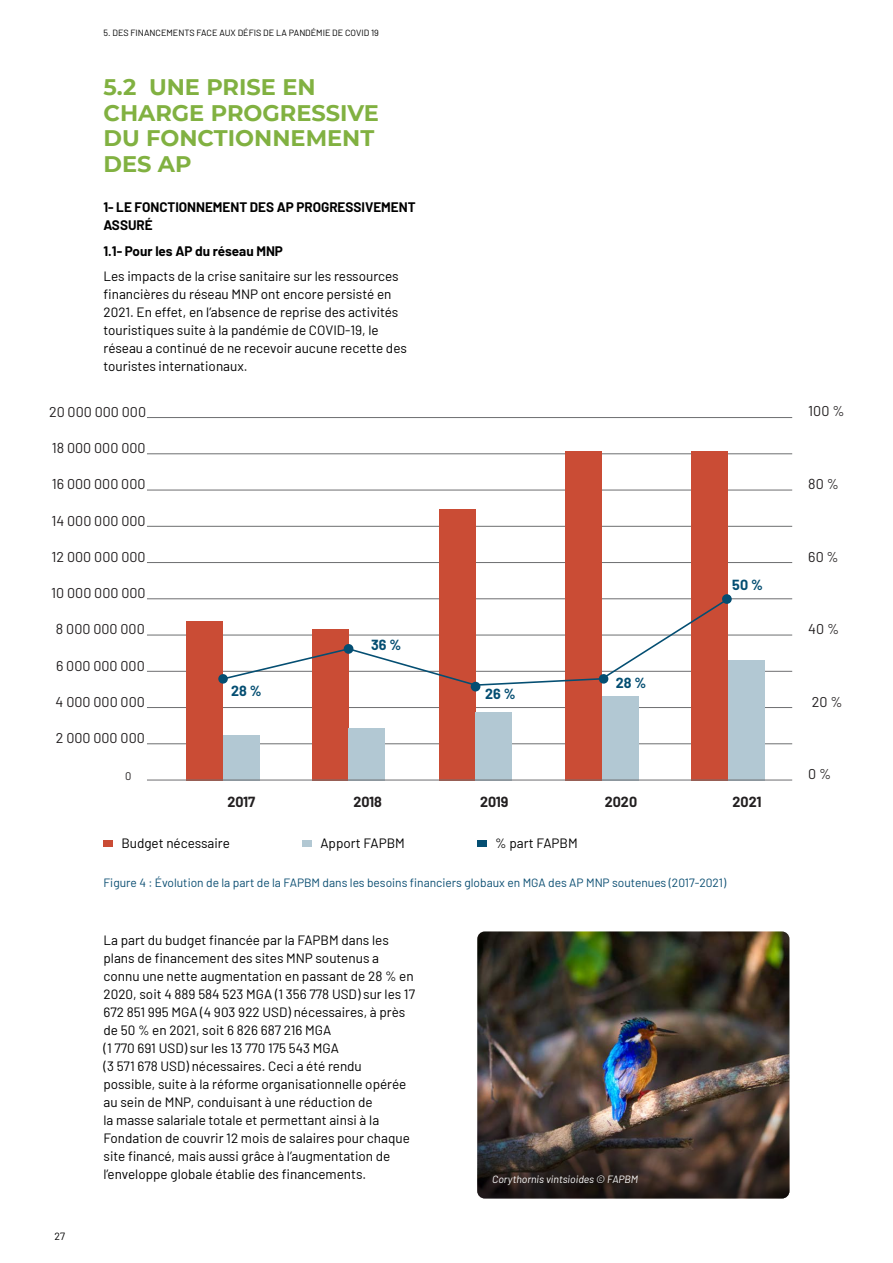
<style>
.page{position:relative;width:893px;height:1263px;background:#fff}
.page>*{position:absolute;margin:0;border:0;box-sizing:border-box;transform-origin:0 0}
.Titre{font:700 22.5px/25.5px "Montserrat";color:#81b141}
.t1{font:14.25px "Barlow";color:#221f20}
.t2{font:700 14.25px "Barlow";color:#221f20}
.t3{font:700 14.25px "Barlow";color:#044e72}
.Txt{font:13.5px/18px "Barlow";color:#000}
.Numérotation{font:700 13.5px/18px "Barlow";color:#000}
.Txt-2{font:700 13.5px "Barlow";color:#000}
.Tableaux{font:12px "Barlow";color:#0b4e72}
.t4{font:11.1px "Barlow";color:#221f20}
.Légende{font:italic 10.5px "Barlow";color:#fff}
.Chapitre{font:10.5px "Barlow";color:#000}
.Rap{font:9px "Barlow";color:#000}
</style>
<div class="page">
<img style="left:477px;top:931px;width:312px;height:183px">
<svg style="left:477px;top:1114px;width:312px;height:84px;background:#423630"></svg>
<hr style="left:147px;top:743px;width:645px;height:1px;background:#6d6e70">
<hr style="left:147px;top:707px;width:645px;height:1px;background:#6d6e70">
<hr style="left:147px;top:671px;width:645px;height:1px;background:#6d6e70">
<hr style="left:147px;top:635px;width:645px;height:1px;background:#6d6e70">
<hr style="left:147px;top:598px;width:645px;height:1px;background:#6d6e70">
<hr style="left:147px;top:562px;width:645px;height:1px;background:#6d6e70">
<hr style="left:147px;top:526px;width:645px;height:1px;background:#6d6e70">
<hr style="left:147px;top:490px;width:645px;height:1px;background:#6d6e70">
<hr style="left:147px;top:453px;width:645px;height:1px;background:#6d6e70">
<hr style="left:147px;top:417px;width:645px;height:1px;background:#6d6e70">
<div style="left:187px;top:621px;width:36px;height:160px;background:#ca4c35"></div>
<div style="left:223px;top:735px;width:36px;height:46px;background:#b2c8d3"></div>
<div style="left:312px;top:629px;width:37px;height:152px;background:#ca4c35"></div>
<div style="left:349px;top:728px;width:36px;height:53px;background:#b2c8d3"></div>
<div style="left:439px;top:509px;width:37px;height:272px;background:#ca4c35"></div>
<div style="left:476px;top:712px;width:36px;height:69px;background:#b2c8d3"></div>
<div style="left:566px;top:451px;width:36px;height:330px;background:#ca4c35"></div>
<div style="left:602px;top:697px;width:36px;height:84px;background:#b2c8d3"></div>
<div style="left:692px;top:451px;width:36px;height:330px;background:#ca4c35"></div>
<div style="left:728px;top:661px;width:36px;height:120px;background:#b2c8d3"></div>
<hr style="left:147px;top:780px;width:645px;height:1px;background:#6d6e70">
<svg style="left:221px;top:597px;width:509px;height:90px"></svg>
<svg style="left:218px;top:674px;width:10px;height:10px"></svg>
<svg style="left:344px;top:644px;width:9px;height:10px"></svg>
<svg style="left:471px;top:682px;width:9px;height:9px"></svg>
<svg style="left:599px;top:674px;width:9px;height:10px"></svg>
<div style="left:722px;top:594px;width:10px;height:10px;background:#044e72;border-radius:50%"></div>
<div style="left:104px;top:841px;width:8px;height:6px;background:#ca4c35"></div>
<div style="left:302px;top:841px;width:9px;height:6px;background:#b2c8d3"></div>
<div style="left:477px;top:841px;width:9px;height:6px;background:#044e72"></div>
<p class="Rap" style="left:104px;top:27px;width:277px">5. DES FINANCEMENTS FACE AUX DÉFIS DE LA PANDÉMIE DE COVID 19</p>
<p class="Titre" style="left:104px;top:73px;width:277px">5.2 UNE PRISE EN<br>CHARGE PROGRESSIVE<br>DU FONCTIONNEMENT<br>DES AP</p>
<p class="Numérotation" style="left:104px;top:197px;width:314px">1- LE FONCTIONNEMENT DES AP PROGRESSIVEMENT<br>ASSURÉ</p>
<p class="Txt-2" style="left:104px;top:241px;width:181px">1.1- Pour les AP du réseau MNP</p>
<p class="Txt" style="left:104px;top:266px;width:305px">Les impacts de la crise sanitaire sur les ressources financières du réseau MNP ont encore persisté en 2021. En effet, en l’absence de reprise des activités touristiques suite à la pandémie de COVID-19, le réseau a continué de ne recevoir aucune recette des touristes internationaux.</p>
<p class="t1" style="left:49px;top:401px;width:99px">20 000 000 000</p>
<p class="t1" style="left:52px;top:437px;width:95px">18 000 000 000</p>
<p class="t1" style="left:52px;top:474px;width:95px">16 000 000 000</p>
<p class="t1" style="left:51px;top:510px;width:96px">14 000 000 000</p>
<p class="t1" style="left:52px;top:546px;width:96px">12 000 000 000</p>
<p class="t1" style="left:51px;top:583px;width:96px">10 000 000 000</p>
<p class="t1" style="left:56px;top:619px;width:90px">8 000 000 000</p>
<p class="t1" style="left:56px;top:655px;width:90px">6 000 000 000</p>
<p class="t1" style="left:56px;top:691px;width:91px">4 000 000 000</p>
<p class="t1" style="left:56px;top:728px;width:91px">2 000 000 000</p>
<p class="t4" style="left:125px;top:767px;width:8px">0</p>
<p class="t3" style="left:231px;top:680px;width:32px">28 %</p>
<p class="t3" style="left:371px;top:635px;width:32px">36 %</p>
<p class="t3" style="left:485px;top:683px;width:32px">26 %</p>
<p class="t3" style="left:616px;top:672px;width:32px">28 %</p>
<p class="t3" style="left:732px;top:574px;width:32px">50 %</p>
<p class="t2" style="left:227px;top:792px;width:29px">2017</p>
<p class="t2" style="left:353px;top:792px;width:30px">2018</p>
<p class="t2" style="left:480px;top:792px;width:30px">2019</p>
<p class="t2" style="left:605px;top:792px;width:34px">2020</p>
<p class="t2" style="left:732px;top:792px;width:31px">2021</p>
<p class="Txt" style="left:122px;top:833px;width:110px">Budget nécessaire</p>
<p class="Txt" style="left:320px;top:833px;width:86px">Apport FAPBM</p>
<p class="Txt" style="left:495px;top:833px;width:84px">% part FAPBM</p>
<p class="Tableaux" style="left:104px;top:874px;width:624px">Figure 4 : Évolution de la part de la FAPBM dans les besoins financiers globaux en MGA des AP MNP soutenues (2017-2021)</p>
<p class="Chapitre" style="left:55px;top:1228px;width:12px">27</p>
<p class="Txt" style="left:104px;top:930px;width:313px">La part du budget financée par la FAPBM dans les plans de financement des sites MNP soutenus a connu une nette augmentation en passant de 28 % en 2020, soit 4 889 584 523 MGA (1 356 778 USD) sur les 17<br>672 851 995 MGA (4 903 922 USD) nécessaires, à près de 50 % en 2021, soit 6 826 687 216 MGA<br>(1 770 691 USD) sur les 13 770 175 543 MGA<br>(3 571 678 USD) nécessaires. Ceci a été rendu possible, suite à la réforme organisationnelle opérée au sein de MNP, conduisant à une réduction de<br>la masse salariale totale et permettant ainsi à la Fondation de couvrir 12 mois de salaires pour chaque site financé, mais aussi grâce à l’augmentation de l’enveloppe globale établie des financements.</p>
<p class="Légende" style="left:492px;top:1172px;width:148px">Corythornis vintsioides © FAPBM</p>
<p class="t1" style="left:808px;top:401px;width:38px">100 %</p>
<p class="t1" style="left:808px;top:473px;width:32px">80 %</p>
<p class="t1" style="left:808px;top:546px;width:32px">60 %</p>
<p class="t1" style="left:808px;top:619px;width:32px">40 %</p>
<p class="t1" style="left:812px;top:691px;width:32px">20 %</p>
<p class="t1" style="left:808px;top:764px;width:25px">0 %</p>
</div>
